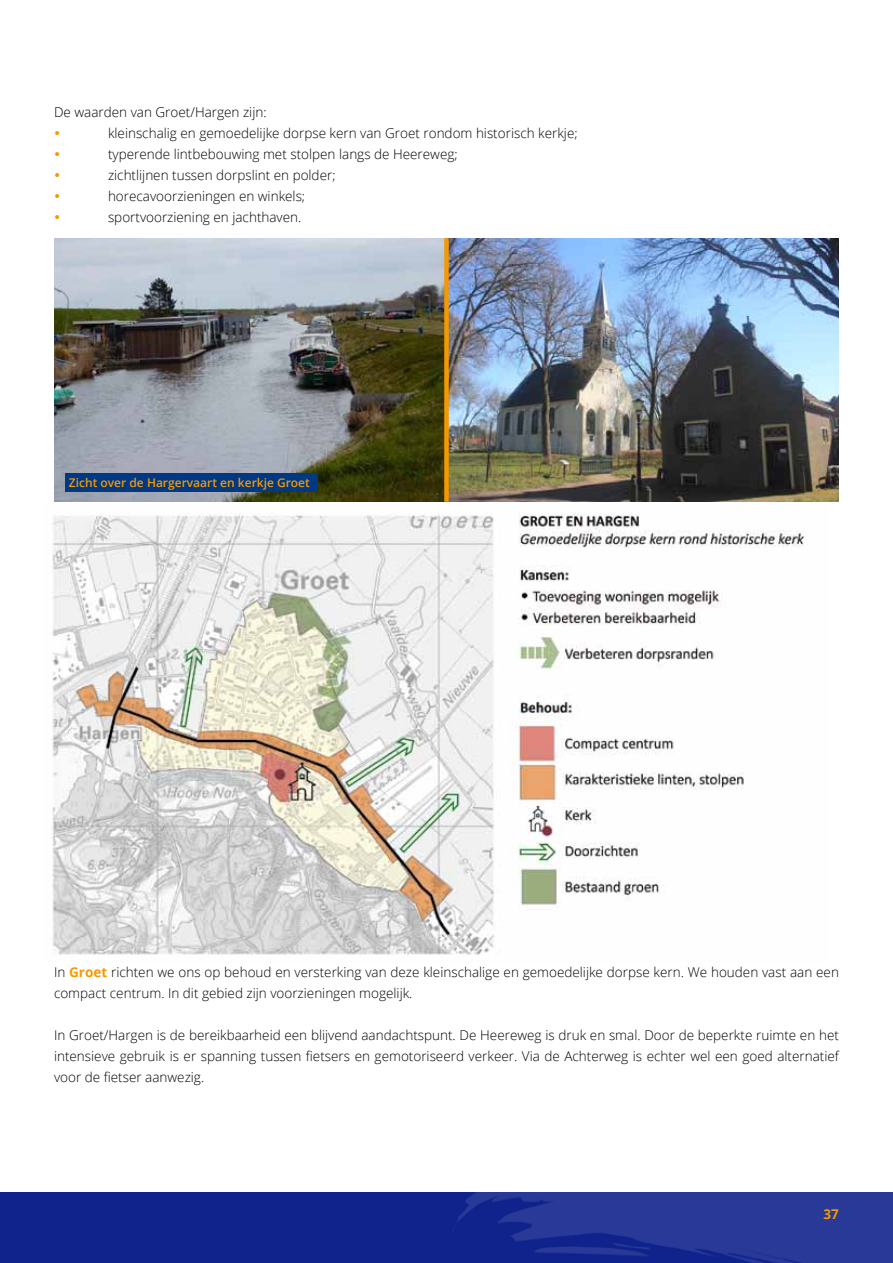
<style>
.page{position:relative;width:893px;height:1263px;background:#fff}
.page>*{position:absolute;margin:0;border:0;box-sizing:border-box;transform-origin:0 0}
.t1{font:300 13.5px/21px "Open Sans";color:#000}
.t2{font:700 13.5px "Open Sans";color:#f49902}
.t3{font:600 12px "Open Sans";color:#f49902}
.s1{font-weight:700;color:#f49902}
</style>
<div class="page">
<img style="left:0;top:1192px;width:893px;height:71px">
<img style="left:54px;top:238px;width:785px;height:264px">
<div style="left:444px;top:238px;width:5px;height:264px;background:#f49902"></div>
<div style="left:65px;top:473px;width:252px;height:18px;background:#003883"></div>
<img style="left:52px;top:513px;width:753px;height:442px">
<p class="t1" style="left:108px;top:101px;width:471px;text-indent:-54px">De waarden van Groet/Hargen zijn:<br>kleinschalig en gemoedelijke dorpse kern van Groet rondom historisch kerkje; typerende lintbebouwing met stolpen langs de Heereweg;<br>zichtlijnen tussen dorpslint en polder;<br>horecavoorzieningen en winkels;<br>sportvoorziening en jachthaven.</p>
<p class="t3" style="left:69px;top:474px;width:243px">Zicht over de Hargervaart en kerkje Groet</p>
<p class="t1" style="left:54px;top:961px;width:786px">In <span class="s1">Groet</span> richten we ons op behoud en versterking van deze kleinschalige en gemoedelijke dorpse kern. We houden vast aan een compact centrum. In dit gebied zijn voorzieningen mogelijk.</p>
<p class="t1" style="left:54px;top:1024px;width:786px;text-align:justify">In Groet/Hargen is de bereikbaarheid een blijvend aandachtspunt. De Heereweg is druk en smal. Door de beperkte ruimte en het intensieve gebruik is er spanning tussen fietsers en gemotoriseerd verkeer. Via de Achterweg is echter wel een goed alternatief voor de fietser aanwezig.</p>
<p class="t2" style="left:824px;top:1205px;width:17px">37</p>
</div>
